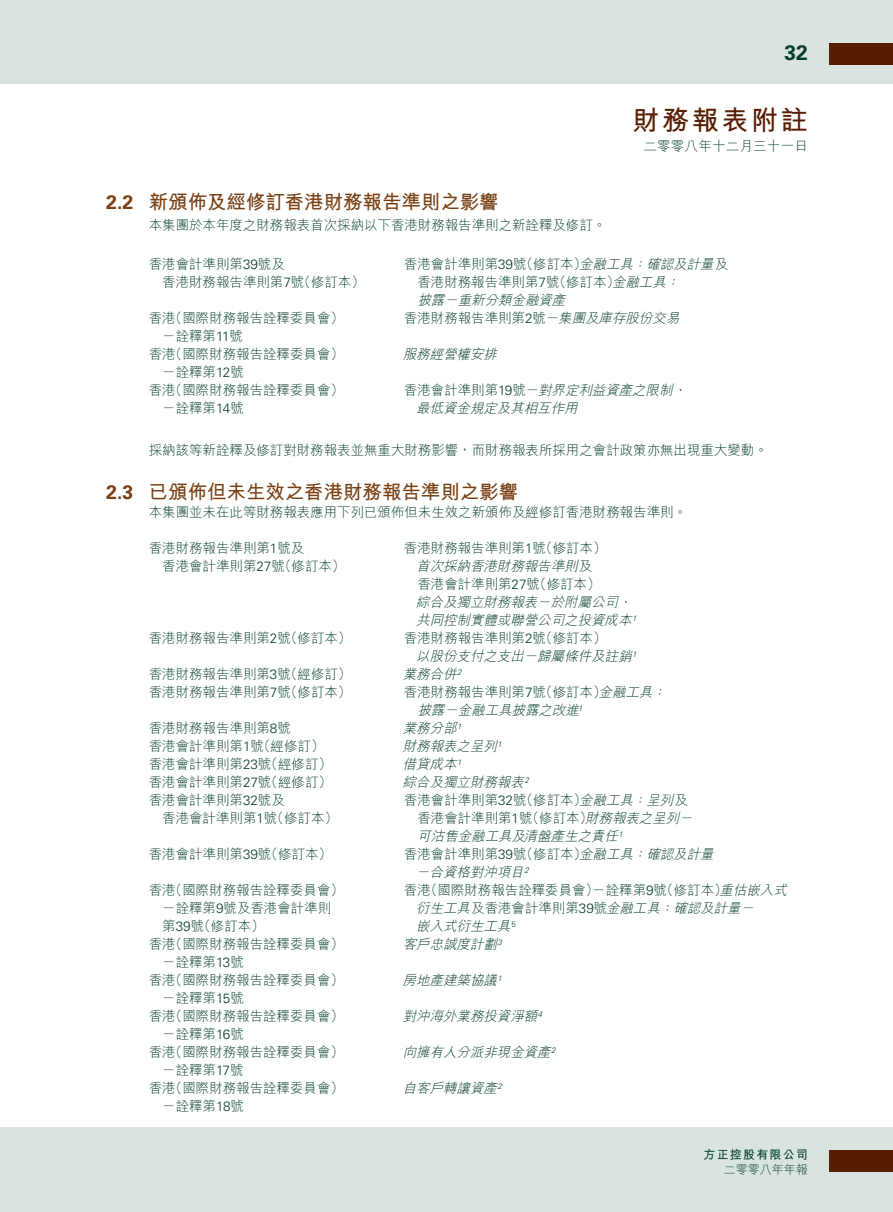
<style>
.page{position:relative;width:893px;height:1212px;background:#d9e4e0}
.page>*{position:absolute;margin:0;border:0;box-sizing:border-box;transform-origin:0 0}
.t1{font:700 27px "M Hei HK";letter-spacing:.1em;color:#581c00}
.t2{font:700 21px "Univers LT Std";color:#073e2b}
.t3{font:700 19.5px "M Hei HK";letter-spacing:-.005em;color:#784014}
.t4{font:300 13.5px/18px "M Hei HK";letter-spacing:-.005em;color:#073e2b}
.t5{font:italic 300 13.5px/18px "M Hei HK";color:#073e2b}
.t6{font:300 13.5px "M Hei HK";letter-spacing:.015em;color:#073e2b}
.t7{font:700 12px/15px "M Hei HK";letter-spacing:.1em;color:#073e2b;text-align:right}
.s1{font-family:"Univers LT Std"}
.s2{font-style:italic}
.s3{font-style:normal}
.s4{font-family:"Univers LT Std";font-style:normal}
.s5{font-weight:300}
</style>
<div class="page">
<div style="left:0;top:85px;width:893px;height:1042px;background:#fff"></div>
<div style="left:829px;top:44px;width:64px;height:21px;background:#581c00"></div>
<div style="left:829px;top:1150px;width:64px;height:21px;background:#581c00"></div>
<p class="t2" style="left:785px;top:40px;width:25px">32</p>
<p class="t1" style="left:632px;top:101px;width:177px">財務報表附註</p>
<p class="t6" style="left:643px;top:137px;width:166px">二零零八年十二月三十一日</p>
<p class="t3" style="left:106px;top:187px;width:394px"><span class="s1">2.2</span> 新頒佈及經修訂香港財務報告準則之影響</p>
<p class="t4" style="left:149px;top:215px;width:459px">本集團於本年度之財務報表首次採納以下香港財務報告準則之新詮釋及修訂。</p>
<p class="t4" style="left:149px;top:254px;width:138px">香港會計準則第<span class="s1">39</span>號及</p>
<p class="t4" style="left:404px;top:254px;width:326px">香港會計準則第<span class="s1">39</span>號（修訂本）<span class="s2">金融工具：確認及計量</span>及</p>
<p class="t4" style="left:162px;top:272px;width:204px">香港財務報告準則第<span class="s1">7</span>號（修訂本）</p>
<p class="t5" style="left:417px;top:272px;width:268px"><span class="s3">香港財務報告準則第</span><span class="s4">7</span><span class="s3">號（修訂本）</span>金融工具：披露－重新分類金融資產</p>
<p class="t4" style="left:149px;top:308px;width:197px">香港（國際財務報告詮釋委員會）</p>
<p class="t4" style="left:404px;top:308px;width:281px">香港財務報告準則第<span class="s1">2</span>號<span class="s2">－集團及庫存股份交易</span></p>
<p class="t4" style="left:149px;top:326px;width:197px;text-indent:13px">－詮釋第<span class="s1">11</span>號<br>香港（國際財務報告詮釋委員會）</p>
<p class="t5" style="left:403px;top:344px;width:100px">服務經營權安排</p>
<p class="t4" style="left:149px;top:362px;width:197px;text-indent:13px">－詮釋第<span class="s1">12</span>號<br>香港（國際財務報告詮釋委員會）</p>
<p class="t5" style="left:404px;top:380px;width:288px"><span class="s3">香港會計準則第</span><span class="s4">19</span><span class="s3">號－</span>對界定利益資產之限制、</p>
<p class="t4" style="left:162px;top:398px;width:83px">－詮釋第<span class="s1">14</span>號</p>
<p class="t5" style="left:416px;top:398px;width:167px">最低資金規定及其相互作用</p>
<p class="t4" style="left:149px;top:440px;width:620px">採納該等新詮釋及修訂對財務報表並無重大財務影響，而財務報表所採用之會計政策亦無出現重大變動。</p>
<p class="t3" style="left:106px;top:478px;width:413px"><span class="s1">2.3</span> 已頒佈但未生效之香港財務報告準則之影響</p>
<p class="t4" style="left:149px;top:503px;width:540px">本集團並未在此等財務報表應用下列已頒佈但未生效之新頒佈及經修訂香港財務報告準則。</p>
<p class="t4" style="left:149px;top:539px;width:157px">香港財務報告準則第<span class="s1">1</span>號及</p>
<p class="t4" style="left:404px;top:539px;width:204px">香港財務報告準則第<span class="s1">1</span>號（修訂本）</p>
<p class="t4" style="left:162px;top:557px;width:185px">香港會計準則第<span class="s1">27</span>號（修訂本）</p>
<p class="t5" style="left:416px;top:557px;width:224px">首次採納香港財務報告準則<span class="s3">及<br>香港會計準則第</span><span class="s4">27</span><span class="s3">號（修訂本）<br></span>綜合及獨立財務報表－於附屬公司、共同控制實體或聯營公司之投資成本<sup>1</sup></p>
<p class="t4" style="left:149px;top:629px;width:204px">香港財務報告準則第<span class="s1">2</span>號（修訂本）</p>
<p class="t5" style="left:416px;top:629px;width:224px;text-indent:-12px"><span class="s3">香港財務報告準則第</span><span class="s4">2</span><span class="s3">號（修訂本）<br></span>以股份支付之支出－歸屬條件及註銷<sup>1</sup></p>
<p class="t4" style="left:149px;top:665px;width:204px">香港財務報告準則第<span class="s1">3</span>號（經修訂）</p>
<p class="t5" style="left:403px;top:665px;width:62px">業務合併<sup>2</sup></p>
<p class="t4" style="left:149px;top:683px;width:204px">香港財務報告準則第<span class="s1">7</span>號（修訂本）</p>
<p class="t5" style="left:417px;top:683px;width:254px;text-indent:-13px"><span class="s3">香港財務報告準則第</span><span class="s4">7</span><span class="s3">號（修訂本）</span>金融工具：披露－金融工具披露之改進<sup>1</sup></p>
<p class="t4" style="left:149px;top:719px;width:144px">香港財務報告準則第<span class="s1">8</span>號</p>
<p class="t5" style="left:403px;top:719px;width:62px">業務分部<sup>1</sup></p>
<p class="t4" style="left:149px;top:737px;width:177px">香港會計準則第<span class="s1">1</span>號（經修訂）</p>
<p class="t5" style="left:403px;top:737px;width:103px">財務報表之呈列<sup>1</sup></p>
<p class="t4" style="left:149px;top:755px;width:185px">香港會計準則第<span class="s1">23</span>號（經修訂）</p>
<p class="t5" style="left:403px;top:755px;width:62px">借貸成本<sup>1</sup></p>
<p class="t4" style="left:149px;top:773px;width:185px">香港會計準則第<span class="s1">27</span>號（經修訂）</p>
<p class="t5" style="left:403px;top:773px;width:130px">綜合及獨立財務報表<sup>2</sup></p>
<p class="t4" style="left:149px;top:791px;width:138px">香港會計準則第<span class="s1">32</span>號及</p>
<p class="t4" style="left:404px;top:791px;width:286px">香港會計準則第<span class="s1">32</span>號（修訂本）<span class="s2">金融工具：呈列</span>及</p>
<p class="t4" style="left:162px;top:809px;width:177px">香港會計準則第<span class="s1">1</span>號（修訂本）</p>
<p class="t5" style="left:417px;top:809px;width:281px"><span class="s3">香港會計準則第</span><span class="s4">1</span><span class="s3">號（修訂本）</span>財務報表之呈列－可沽售金融工具及清盤產生之責任<sup>1</sup></p>
<p class="t4" style="left:149px;top:845px;width:185px">香港會計準則第<span class="s1">39</span>號（修訂本）</p>
<p class="t5" style="left:416px;top:845px;width:303px;text-indent:-12px"><span class="s3">香港會計準則第</span><span class="s4">39</span><span class="s3">號（修訂本）</span>金融工具：確認及計量－合資格對沖項目<sup>2</sup></p>
<p class="t4" style="left:149px;top:881px;width:197px">香港（國際財務報告詮釋委員會）</p>
<p class="t4" style="left:404px;top:881px;width:389px">香港（國際財務報告詮釋委員會）－詮釋第<span class="s1">9</span>號（修訂本）<span class="s2">重估嵌入式</span></p>
<p class="t4" style="left:162px;top:899px;width:170px">－詮釋第<span class="s1">9</span>號及香港會計準則</p>
<p class="t5" style="left:416px;top:899px;width:341px">衍生工具<span class="s3">及香港會計準則第</span><span class="s4">39</span><span class="s3">號</span>金融工具：確認及計量<span class="s3">－</span></p>
<p class="t4" style="left:162px;top:917px;width:104px">第<span class="s1">39</span>號（修訂本）</p>
<p class="t5" style="left:416px;top:917px;width:101px">嵌入式衍生工具<sup>5</sup></p>
<p class="t4" style="left:149px;top:935px;width:197px">香港（國際財務報告詮釋委員會）</p>
<p class="t5" style="left:403px;top:935px;width:103px">客戶忠誠度計劃<sup>3</sup></p>
<p class="t4" style="left:149px;top:953px;width:197px;text-indent:13px">－詮釋第<span class="s1">13</span>號<br>香港（國際財務報告詮釋委員會）</p>
<p class="t5" style="left:403px;top:971px;width:103px">房地產建築協議<sup>1</sup></p>
<p class="t4" style="left:149px;top:989px;width:197px;text-indent:13px">－詮釋第<span class="s1">15</span>號<br>香港（國際財務報告詮釋委員會）</p>
<p class="t4" style="left:149px;top:1025px;width:197px;text-indent:13px">－詮釋第<span class="s1">16</span>號<br>香港（國際財務報告詮釋委員會）</p>
<p class="t4" style="left:149px;top:1061px;width:197px;text-indent:13px">－詮釋第<span class="s1">17</span>號<br>香港（國際財務報告詮釋委員會）</p>
<p class="t4" style="left:162px;top:1097px;width:83px">－詮釋第<span class="s1">18</span>號</p>
<p class="t5" style="left:403px;top:1007px;width:143px">對沖海外業務投資淨額<sup>4</sup></p>
<p class="t5" style="left:403px;top:1043px;width:157px">向擁有人分派非現金資產<sup>2</sup></p>
<p class="t5" style="left:403px;top:1079px;width:103px">自客戶轉讓資產<sup>2</sup></p>
<p class="t7" style="left:703px;top:1146px;width:106px">方正控股有限公司<span class="s5">二零零八年年報</span></p>
</div>
